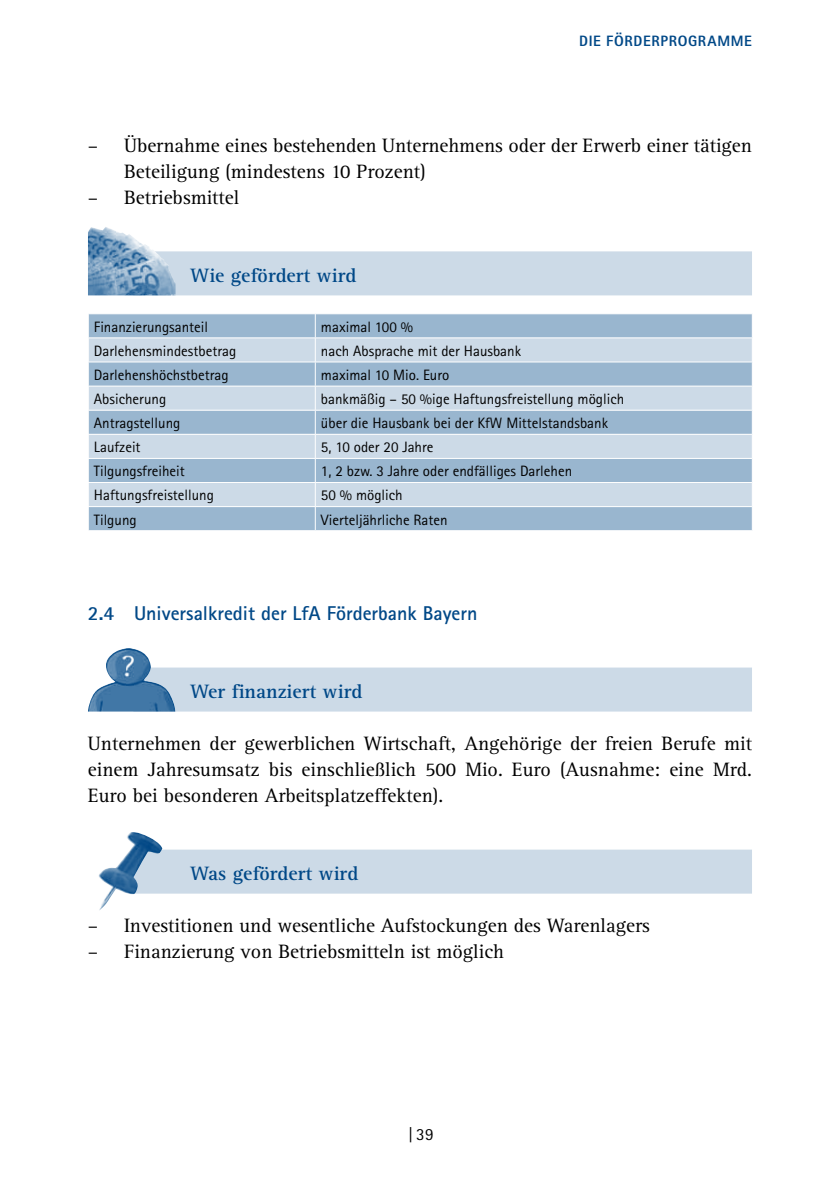
<style>
.page{position:relative;width:840px;height:1191px;background:#fff}
.page>*{position:absolute;margin:0;border:0;box-sizing:border-box;transform-origin:0 0}
.t1{font:20px/26px "Rotis Serif";color:#000}
.t2{font:700 20px "Rotis Serif";color:#004887}
.t3{font:700 20px "Rotis Sans Serif";color:#004887}
.t4{font:17px "Rotis Sans Serif";color:#000}
.t5{font:15px "Rotis Sans Serif";color:#000}
.t6{font:800 15px "Rotis Sans Serif";color:#004887}
</style>
<div class="page">
<div style="left:133px;top:251px;width:618px;height:44px;background:#ccdae7"></div>
<div style="left:133px;top:667px;width:618px;height:44px;background:#ccdae7"></div>
<div style="left:133px;top:849px;width:618px;height:44px;background:#ccdae7"></div>
<img style="left:88px;top:227px;width:87px;height:68px">
<div style="left:89px;top:314px;width:662px;height:216px;background:#99b6cf"></div>
<svg style="left:89px;top:338px;width:662px;height:168px;background:#b7cbdd"></svg>
<hr style="left:88px;top:337px;width:227px;height:1px;background:#fff">
<hr style="left:315px;top:337px;width:437px;height:1px;background:#fff">
<hr style="left:88px;top:362px;width:227px;height:1px;background:#fff">
<hr style="left:315px;top:362px;width:437px;height:1px;background:#fff">
<hr style="left:88px;top:386px;width:227px;height:1px;background:#fff">
<hr style="left:315px;top:386px;width:437px;height:1px;background:#fff">
<hr style="left:88px;top:410px;width:227px;height:1px;background:#fff">
<hr style="left:315px;top:410px;width:437px;height:1px;background:#fff">
<hr style="left:88px;top:434px;width:227px;height:1px;background:#fff">
<hr style="left:315px;top:434px;width:437px;height:1px;background:#fff">
<hr style="left:88px;top:458px;width:227px;height:1px;background:#fff">
<hr style="left:315px;top:458px;width:437px;height:1px;background:#fff">
<hr style="left:88px;top:482px;width:227px;height:1px;background:#fff">
<hr style="left:315px;top:482px;width:437px;height:1px;background:#fff">
<hr style="left:88px;top:506px;width:227px;height:1px;background:#fff">
<hr style="left:315px;top:506px;width:437px;height:1px;background:#fff">
<svg style="left:315px;top:314px;width:1px;height:216px"></svg>
<svg style="left:88px;top:314px;width:1px;height:216px"></svg>
<svg style="left:751px;top:314px;width:1px;height:216px"></svg>
<img style="left:88px;top:648px;width:87px;height:63px">
<img style="left:98px;top:832px;width:64px;height:78px">
<p class="t6" style="left:578px;top:31px;width:8px">DIE</p>
<p class="t6" style="left:605px;top:31px;width:10px">FÖRDERPROGR</p>
<p class="t6" style="left:707px;top:31px;width:22px">AMME</p>
<p class="t1" style="left:124px;top:133px;width:629px;text-indent:-36px">– Übernahme eines bestehenden Unternehmens oder der Erwerb einer tätigen<br>Beteiligung (mindestens 10 Prozent)</p>
<p class="t1" style="left:88px;top:185px;width:153px">– Betriebsmittel</p>
<p class="t2" style="left:190px;top:263px;width:168px">Wie gefördert wird</p>
<p class="t5" style="left:94px;top:318px;width:116px">Finanzierungsanteil</p>
<p class="t5" style="left:321px;top:318px;width:93px">maximal 100 %</p>
<p class="t5" style="left:94px;top:342px;width:144px">Darlehensmindestbetrag</p>
<p class="t5" style="left:321px;top:342px;width:201px">nach Absprache mit der Hausbank</p>
<p class="t5" style="left:94px;top:366px;width:136px">Darlehenshöchstbetrag</p>
<p class="t5" style="left:321px;top:366px;width:130px">maximal 10 Mio. Euro</p>
<p class="t5" style="left:94px;top:390px;width:74px">Absicherung</p>
<p class="t5" style="left:321px;top:390px;width:304px">bankmäßig – 50 %ige Haftungsfreistellung möglich</p>
<p class="t5" style="left:94px;top:414px;width:88px">Antragstellung</p>
<p class="t5" style="left:321px;top:414px;width:288px">über die Hausbank bei der KfW Mittelstandsbank</p>
<p class="t5" style="left:94px;top:438px;width:48px">Laufzeit</p>
<p class="t5" style="left:321px;top:438px;width:114px">5, 10 oder 20 Jahre</p>
<p class="t5" style="left:94px;top:462px;width:92px">Tilgungsfreiheit</p>
<p class="t5" style="left:321px;top:462px;width:253px">1, 2 bzw. 3 Jahre oder endfälliges Darlehen</p>
<p class="t5" style="left:94px;top:486px;width:121px">Haftungsfreistellung</p>
<p class="t5" style="left:321px;top:486px;width:83px">50 % möglich</p>
<p class="t5" style="left:94px;top:510px;width:44px">Tilgung</p>
<p class="t5" style="left:321px;top:510px;width:128px">Vierteljährliche Raten</p>
<p class="t3" style="left:88px;top:600px;width:391px">2.4 Universalkredit der LfA Förderbank Bayern</p>
<p class="t2" style="left:190px;top:679px;width:174px">Wer finanziert wird</p>
<p class="t1" style="left:88px;top:731px;width:665px;text-align:justify">Unternehmen der gewerblichen Wirtschaft, Angehörige der freien Berufe mit einem Jahresumsatz bis einschließlich 500 Mio. Euro (Ausnahme: eine Mrd.<br>Euro bei besonderen Arbeitsplatzeffekten).</p>
<p class="t2" style="left:190px;top:861px;width:169px">Was gefördert wird</p>
<p class="t1" style="left:88px;top:913px;width:563px">– Investitionen und wesentliche Aufstockungen des Warenlagers</p>
<p class="t1" style="left:88px;top:939px;width:417px">– Finanzierung von Betriebsmitteln ist möglich</p>
<p class="t4" style="left:408px;top:1124px;width:26px">|39</p>
</div>
